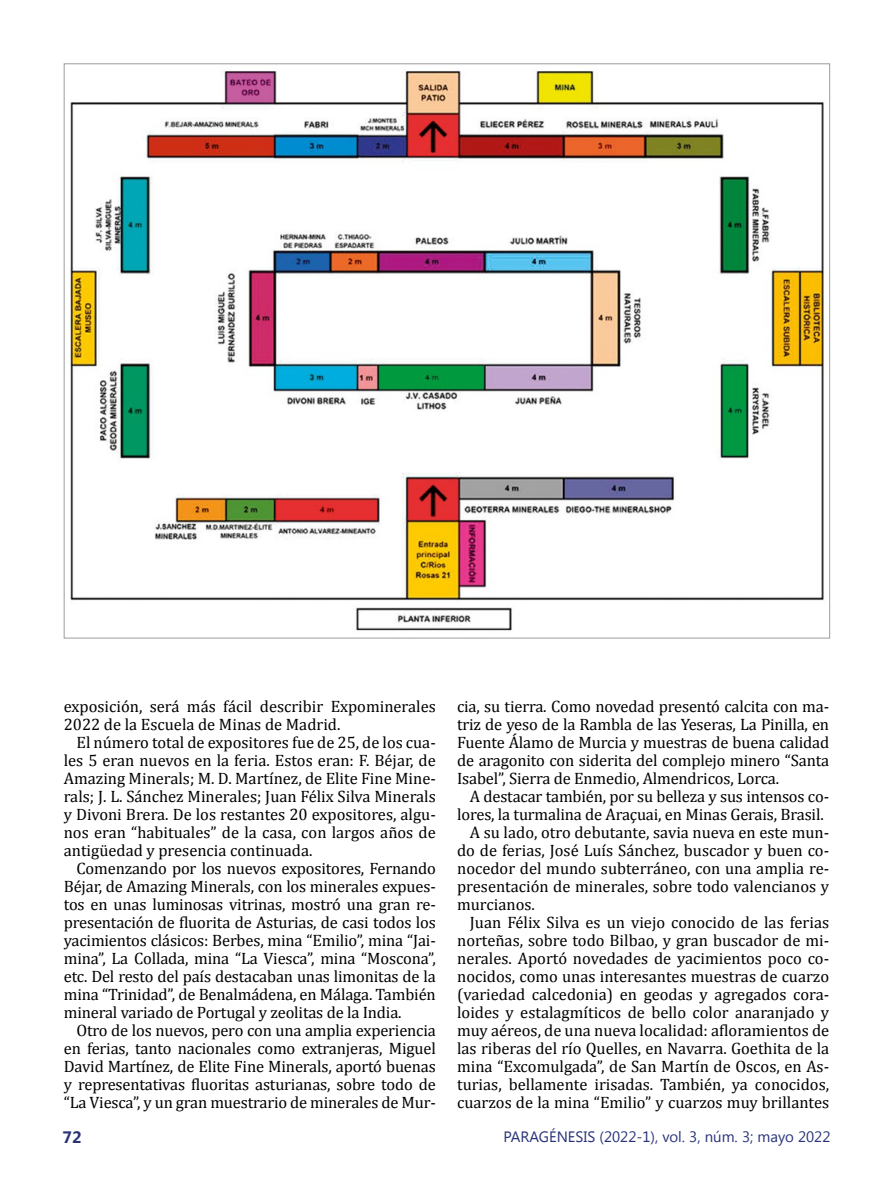
<style>
.page{position:relative;width:893px;height:1191px;background:#fff}
.page>*{position:absolute;margin:0;border:0;box-sizing:border-box;transform-origin:0 0}
.Párrafo_2_columnas{font:16.5px/18px "Cambria";letter-spacing:-.01em;color:#000;text-align:justify}
.t1{font:700 16.5px "Segoe UI";color:#283277}
.t2{font:15px "Segoe UI";color:#283277}
</style>
<div class="page">
<img style="left:70px;top:66px;width:754px;height:565px">
<p class="Párrafo_2_columnas" style="left:64px;top:697px;width:374px">exposición, será más fácil describir Expominerales<br>2022 de la Escuela de Minas de Madrid.</p>
<p class="Párrafo_2_columnas" style="left:64px;top:733px;width:374px;text-indent:13px">El número total de expositores fue de 25, de los cua&shy;les 5 eran nuevos en la feria. Estos eran: F. Béjar, de Amazing Minerals; M. D. Martínez, de Elite Fine Mine&shy;rals; J. L. Sánchez Minerales; Juan Félix Silva Minerals y Divoni Brera. De los restantes 20 expositores, algu&shy;nos eran “habituales” de la casa, con largos años de antigüedad y presencia continuada.</p>
<p class="Párrafo_2_columnas" style="left:64px;top:859px;width:374px;text-indent:13px">Comenzando por los nuevos expositores, Fernando Béjar, de Amazing Minerals, con los minerales expues&shy;tos en unas luminosas vitrinas, mostró una gran re&shy;presentación de fluorita de Asturias, de casi todos los yacimientos clásicos: Berbes, mina “Emilio”, mina “Jai&shy;mina”, La Collada, mina “La Viesca”, mina “Moscona”, etc. Del resto del país destacaban unas limonitas de la mina “Trinidad”, de Benalmádena, en Málaga. También mineral variado de Portugal y zeolitas de la India.</p>
<p class="Párrafo_2_columnas" style="left:64px;top:1021px;width:374px;text-indent:13px">Otro de los nuevos, pero con una amplia experiencia en ferias, tanto nacionales como extranjeras, Miguel David Martínez, de Elite Fine Minerals, aportó buenas y representativas fluoritas asturianas, sobre todo de “La Viesca”, y un gran muestrario de minerales de Mur-</p>
<p class="Párrafo_2_columnas" style="left:457px;top:697px;width:374px">cia, su tierra. Como novedad presentó calcita con ma&shy;triz de yeso de la Rambla de las Yeseras, La Pinilla, en Fuente Álamo de Murcia y muestras de buena calidad de aragonito con siderita del complejo minero “Santa Isabel”, Sierra de Enmedio, Almendricos, Lorca.</p>
<p class="Párrafo_2_columnas" style="left:457px;top:787px;width:374px;text-indent:13px">A destacar también, por su belleza y sus intensos co&shy;lores, la turmalina de Araçuai, en Minas Gerais, Brasil.</p>
<p class="Párrafo_2_columnas" style="left:457px;top:823px;width:374px;text-indent:13px">A su lado, otro debutante, savia nueva en este mun&shy;do de ferias, José Luís Sánchez, buscador y buen co&shy;nocedor del mundo subterráneo, con una amplia re&shy;presentación de minerales, sobre todo valencianos y murcianos.</p>
<p class="Párrafo_2_columnas" style="left:457px;top:913px;width:374px;text-indent:13px">Juan Félix Silva es un viejo conocido de las ferias norteñas, sobre todo Bilbao, y gran buscador de mi&shy;nerales. Aportó novedades de yacimientos poco co&shy;nocidos, como unas interesantes muestras de cuarzo (variedad calcedonia) en geodas y agregados cora&shy;loides y estalagmíticos de bello color anaranjado y muy aéreos, de una nueva localidad: afloramientos de las riberas del río Quelles, en Navarra. Goethita de la mina “Excomulgada”, de San Martín de Oscos, en As&shy;turias, bellamente irisadas. También, ya conocidos, cuarzos de la mina “Emilio” y cuarzos muy brillantes</p>
<p class="t1" style="left:63px;top:1125px;width:20px">72</p>
<p class="t2" style="left:503px;top:1126px;width:328px">PARAGÉNESIS (2022-1), vol. 3, núm. 3; mayo 2022</p>
</div>
